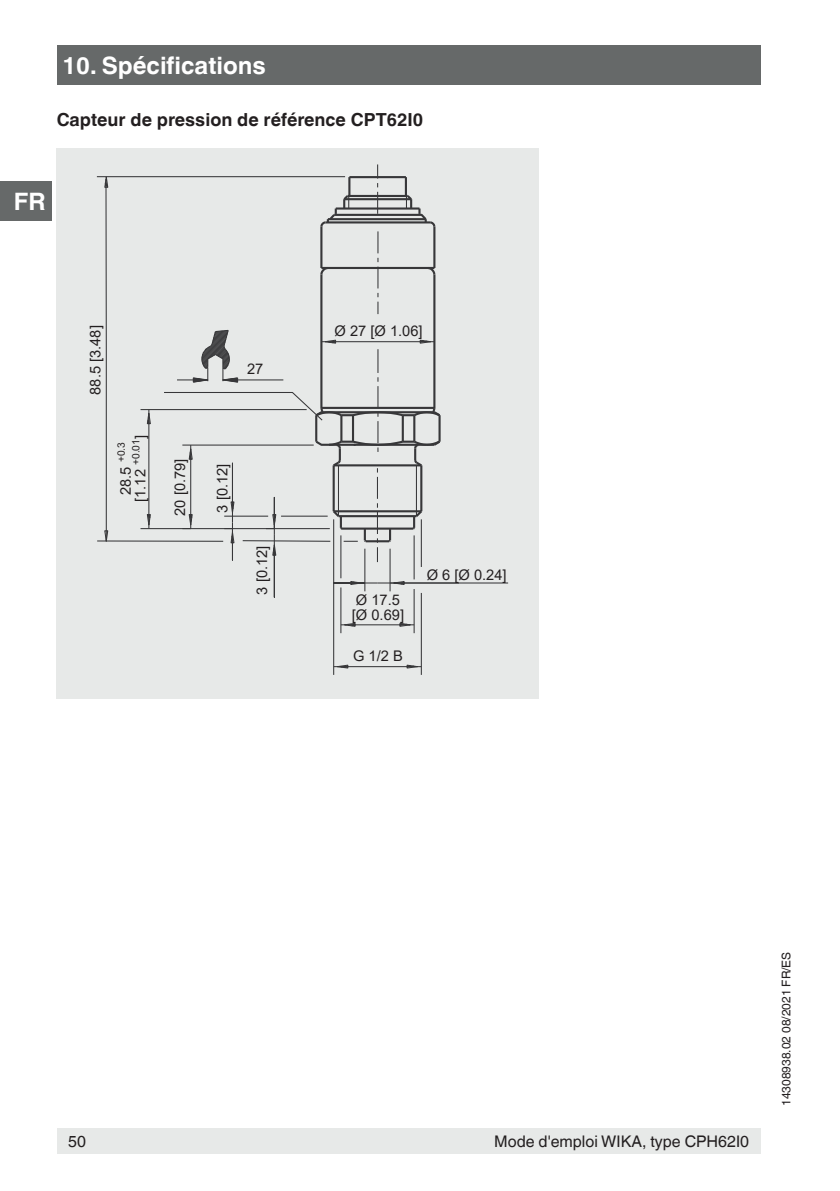
<style>
.page{position:relative;width:840px;height:1191px;background:#fff}
.page>*{position:absolute;margin:0;border:0;box-sizing:border-box;transform-origin:0 0}
.t1{font:700 24px "Helvetica World";color:#fff}
.t2{font:700 18px "Helvetica World";color:#231f20}
.t3{font:16px "Helvetica World";color:#231f20}
.t4{font:14.6px/14.6px "Arial";color:#231f20;text-align:center}
.t5{font:12px "Helvetica World";color:#231f20}
</style>
<div class="page">
<div style="left:57px;top:45px;width:703px;height:40px;background:#666969"></div>
<div style="left:57px;top:1128px;width:703px;height:26px;background:#e7e9e8"></div>
<div style="left:0;top:181px;width:51px;height:40px;background:#666969"></div>
<div style="left:57px;top:148px;width:482px;height:550px;background:#e7e9e8"></div>
<hr style="left:320px;top:275px;width:2px;height:134px;background:#373739">
<hr style="left:433px;top:275px;width:2px;height:134px;background:#373739">
<svg style="left:319px;top:164px;width:117px;height:150px"></svg>
<hr style="left:97px;top:176px;width:248px;height:1px;background:#373739">
<svg style="left:104px;top:176px;width:5px;height:364px"></svg>
<hr style="left:97px;top:540px;width:126px;height:2px;background:#373739">
<hr style="left:140px;top:528px;width:51px;height:1px;background:#373739">
<hr style="left:140px;top:409px;width:166px;height:1px;background:#373739">
<hr style="left:148px;top:409px;width:1px;height:119px;background:#373739">
<svg style="left:146px;top:513px;width:5px;height:17px"></svg>
<svg style="left:146px;top:409px;width:5px;height:16px"></svg>
<hr style="left:274px;top:535px;width:1px;height:62px;background:#373739">
<hr style="left:333px;top:519px;width:1px;height:156px;background:#373739">
<hr style="left:420px;top:593px;width:1px;height:82px;background:#373739">
<hr style="left:333px;top:666px;width:88px;height:1px;background:#373739">
<svg style="left:333px;top:664px;width:16px;height:5px"></svg>
<svg style="left:406px;top:664px;width:16px;height:5px"></svg>
<hr style="left:340px;top:587px;width:1px;height:46px;background:#373739">
<hr style="left:413px;top:589px;width:1px;height:44px;background:#373739">
<hr style="left:341px;top:624px;width:73px;height:1px;background:#373739">
<svg style="left:340px;top:622px;width:16px;height:5px"></svg>
<svg style="left:398px;top:622px;width:17px;height:5px"></svg>
<hr style="left:364px;top:548px;width:1px;height:43px;background:#373739">
<hr style="left:389px;top:548px;width:1px;height:43px;background:#373739">
<hr style="left:333px;top:582px;width:44px;height:1px;background:#373739">
<hr style="left:377px;top:582px;width:131px;height:1px;background:#373739">
<svg style="left:349px;top:580px;width:19px;height:5px"></svg>
<svg style="left:386px;top:580px;width:19px;height:5px"></svg>
<svg style="left:163px;top:329px;width:278px;height:233px"></svg>
<hr style="left:420px;top:519px;width:1px;height:48px;background:#373739">
<hr style="left:340px;top:535px;width:1px;height:43px;background:#373739">
<hr style="left:413px;top:535px;width:1px;height:44px;background:#373739">
<h1 class="t1" style="left:62px;top:51px;width:205px">10. Spécifications</h1>
<p class="t2" style="left:57px;top:110px;width:368px">Capteur de pression de référence CPT62I0</p>
<h1 class="t1" style="left:14px;top:188px;width:33px">FR</h1>
<p class="t4" style="left:88px;top:395px;width:71px;rotate:-90deg">88.5 [3.48]</p>
<p class="t4" style="left:118px;top:502px;width:68px;rotate:-90deg">28.5 <sup>+0.3 </sup>[1.12 <sup>+0.01</sup>]</p>
<p class="t4" style="left:247px;top:362px;width:18px">27</p>
<p class="t4" style="left:172px;top:516px;width:59px;rotate:-90deg">20 [0.79]</p>
<p class="t4" style="left:215px;top:512px;width:50px;rotate:-90deg">3 [0.12]</p>
<p class="t4" style="left:254px;top:594px;width:50px;rotate:-90deg">3 [0.12]</p>
<p class="t4" style="left:334px;top:324px;width:90px">Ø 27 [Ø 1.06]</p>
<p class="t4" style="left:351px;top:593px;width:54px;text-align:left">Ø 17.5 [Ø 0.69]</p>
<p class="t4" style="left:353px;top:648px;width:51px">G 1/2 B</p>
<p class="t4" style="left:426px;top:567px;width:81px">Ø 6 [Ø 0.24]</p>
<p class="t3" style="left:68px;top:1132px;width:19px">50</p>
<p class="t3" style="left:494px;top:1132px;width:256px">Mode d'emploi WIKA, type CPH62I0</p>
<p class="t5" style="left:778px;top:1106px;width:156px;rotate:-90deg">14308938.02 08/2021 FR/ES</p>
</div>
